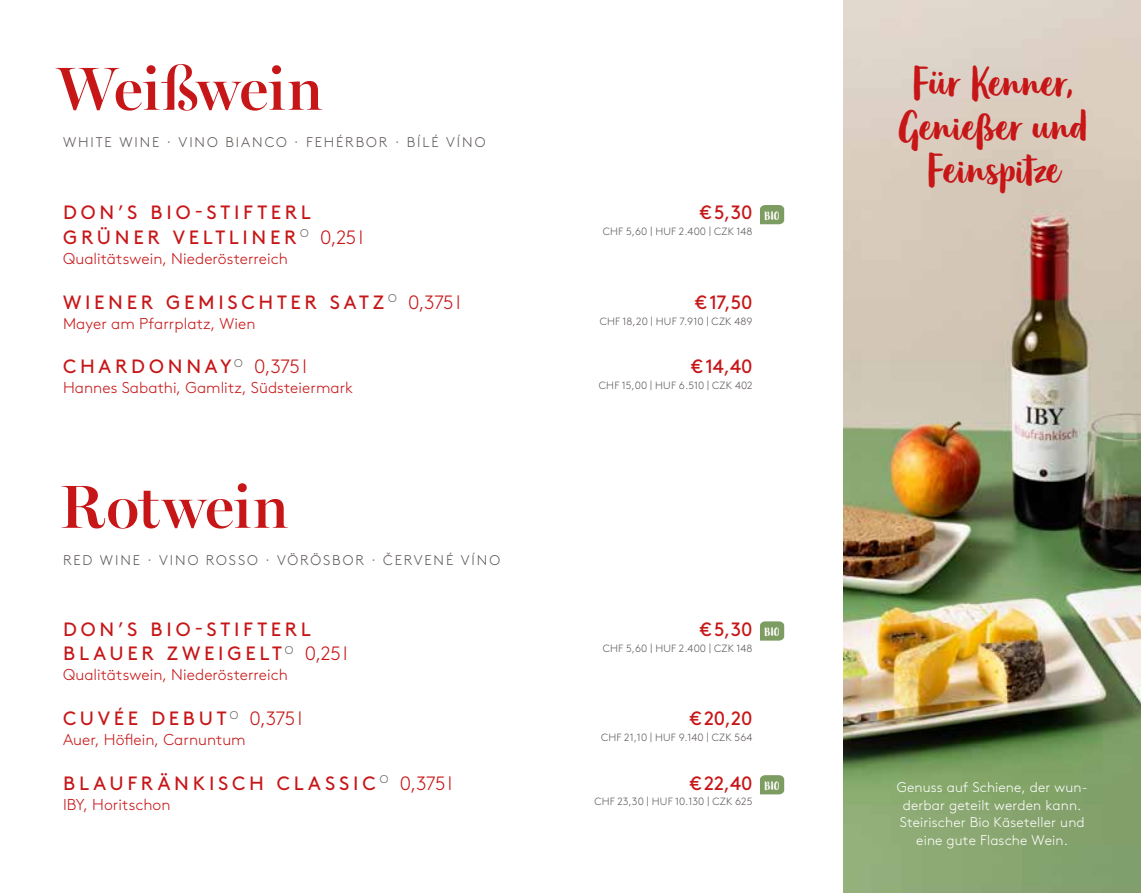
<style>
.page{position:relative;width:1141px;height:893px;background:#fff}
.page>*{position:absolute;margin:0;border:0;box-sizing:border-box;transform-origin:0 0}
.t1{font:600 61.25px "Miller Banner";color:#c71618}
.t2{font:43.75px/43.8px "Organika Script";letter-spacing:.01em;color:#c71618;text-align:center}
.t3{font:19.25px/24.5px "Brown";letter-spacing:.195em;color:#c71618}
.t4{font:300 15.75px "Brown";letter-spacing:.005em;color:#c71618}
.t5{font:300 14px/17.5px "Brown";letter-spacing:.01em;color:#fff;text-align:center}
.t6{font:300 14px "Brown";letter-spacing:.135em;color:#5e5957}
.t7{font:14px "Organika Sans";letter-spacing:.015em;color:#fff}
.t8{font:300 10.5px "Brown";letter-spacing:.015em;color:#5e5957}
.s1{font-weight:300}
</style>
<div class="page">
<img style="left:843px;top:0;width:298px;height:893px">
<svg style="left:760px;top:205px;width:24px;height:19px"></svg>
<svg style="left:760px;top:621px;width:24px;height:20px"></svg>
<svg style="left:760px;top:775px;width:24px;height:19px"></svg>
<h1 class="t1" style="left:57px;top:52px;width:268px">Weißwein</h1>
<p class="t6" style="left:63px;top:132px;width:424px">WHITE WINE · VINO BIANCO · FEHÉRBOR · BÍLÉ VÍNO</p>
<h2 class="t2" style="left:897px;top:61px;width:191px">Für Kenner,<br>Genießer und<br>Feinspitze</h2>
<p class="t3" style="left:63px;top:199px;width:301px">DON’S BIO-STIFTERL<br>GRÜNER VELTLINER <sup>O</sup> <span class="s1">0,25l</span></p>
<p class="t4" style="left:63px;top:247px;width:226px">Qualitätswein, Niederösterreich</p>
<p class="t3" style="left:700px;top:199px;width:54px">€5,30</p>
<p class="t8" style="left:603px;top:224px;width:151px">CHF 5,60 | HUF 2.400 | CZK 148</p>
<p class="t7" style="left:764px;top:209px;width:16px">BIO</p>
<p class="t3" style="left:63px;top:288px;width:399px">WIENER GEMISCHTER SATZ <sup>O</sup> <span class="s1">0,375l</span></p>
<p class="t4" style="left:63px;top:312px;width:194px">Mayer am Pfarrplatz, Wien</p>
<p class="t3" style="left:695px;top:288px;width:59px">€ 17,50</p>
<p class="t8" style="left:600px;top:313px;width:154px">CHF 18,20 | HUF 7.910 | CZK 489</p>
<p class="t3" style="left:63px;top:353px;width:245px">CHARDONNAY<sup>O</sup> <span class="s1">0,375l</span></p>
<p class="t4" style="left:63px;top:376px;width:292px">Hannes Sabathi, Gamlitz, Südsteiermark</p>
<p class="t3" style="left:692px;top:353px;width:62px">€ 14,40</p>
<p class="t8" style="left:599px;top:378px;width:155px">CHF 15,00 | HUF 6.510 | CZK 402</p>
<h1 class="t1" style="left:60px;top:470px;width:230px">Rotwein</h1>
<p class="t6" style="left:63px;top:550px;width:439px">RED WINE · VINO ROSSO · VÖRÖSBOR · ČERVENÉ VÍNO</p>
<p class="t3" style="left:63px;top:615px;width:286px">DON’S BIO-STIFTERL<br>BLAUER ZWEIGELT<sup>O</sup> <span class="s1">0,25l</span></p>
<p class="t4" style="left:63px;top:663px;width:226px">Qualitätswein, Niederösterreich</p>
<p class="t3" style="left:700px;top:615px;width:54px">€5,30</p>
<p class="t8" style="left:603px;top:640px;width:151px">CHF 5,60 | HUF 2.400 | CZK 148</p>
<p class="t7" style="left:764px;top:625px;width:16px">BIO</p>
<p class="t3" style="left:63px;top:705px;width:241px">CUVÉE DEBUT<sup>O</sup> <span class="s1">0,375l</span></p>
<p class="t4" style="left:63px;top:728px;width:184px">Auer, Höflein, Carnuntum</p>
<p class="t3" style="left:690px;top:705px;width:64px">€20,20</p>
<p class="t8" style="left:601px;top:729px;width:153px">CHF 21,10 | HUF 9.140 | CZK 564</p>
<p class="t3" style="left:63px;top:769px;width:391px">BLAUFRÄNKISCH CLASSIC <sup>O</sup> <span class="s1">0,375l</span></p>
<p class="t4" style="left:63px;top:792px;width:109px">IBY, Horitschon</p>
<p class="t3" style="left:690px;top:769px;width:64px">€ 22,40</p>
<p class="t8" style="left:594px;top:794px;width:160px">CHF 23,30 | HUF 10.130 | CZK 625</p>
<p class="t7" style="left:764px;top:779px;width:16px">BIO</p>
<p class="t5" style="left:897px;top:778px;width:192px">Genuss auf Schiene, der wun&shy;derbar geteilt werden kann.<br>Steirischer Bio Käseteller und eine gute Flasche Wein.</p>
</div>
